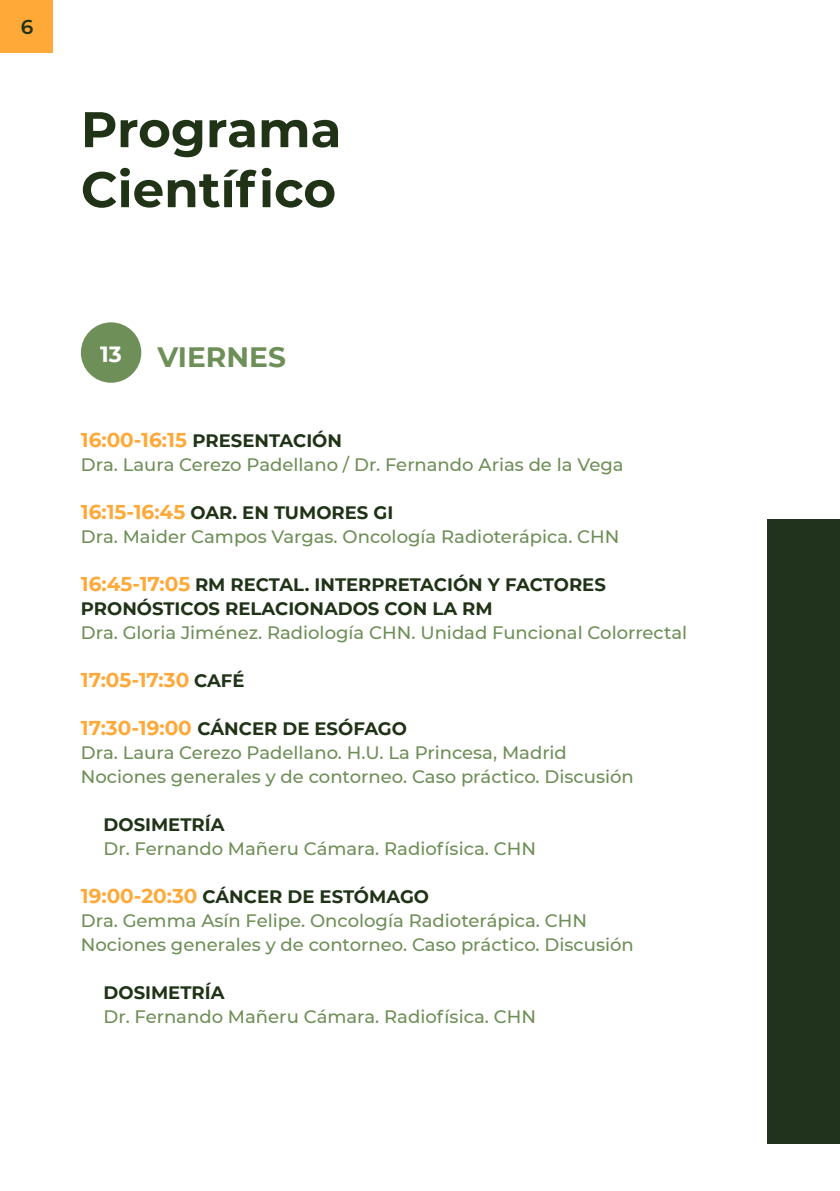
<style>
.page{position:relative;width:840px;height:1191px;background:#fff}
.page>*{position:absolute;margin:0;border:0;box-sizing:border-box;transform-origin:0 0}
.t1{font:700 50px/60px "Montserrat";color:#203317}
.t2{font:700 28px "Montserrat";color:#6e8f57}
.t3{font:700 22px "Montserrat";color:#fff}
.t4{font:700 20px "Montserrat";color:#ffa939}
.t5{font:600 20px "Montserrat";color:#203317}
.t6{font:500 18px/24px "Montserrat";color:#6e8f57}
.t7{font:700 18px/24px "Montserrat";color:#203317}
.s1{font-weight:700;font-size:20px;color:#ffa939}
.s2{font-weight:700;color:#203317}
.s3{font-size:20px;color:#ffa939}
.s4{font-size:18px;color:#203317}
</style>
<div class="page">
<div style="left:0;top:0;width:52px;height:52px;background:#ffa939"></div>
<div style="left:81px;top:322px;width:60px;height:61px;background:#6e8f57;border-radius:50%"></div>
<div style="left:767px;top:519px;width:72px;height:624px;background:#21331c"></div>
<p class="t5" style="left:21px;top:13px;width:14px">6</p>
<h1 class="t1" style="left:81px;top:97px;width:262px">Programa<br>Científico</h1>
<p class="t3" style="left:100px;top:338px;width:23px">13</p>
<h2 class="t2" style="left:157px;top:337px;width:130px">VIERNES</h2>
<p class="t6" style="left:81px;top:428px;width:544px"><span class="s1">16:00-16:15</span> <span class="s2">PRESENTACIÓN<br></span>Dra. Laura Cerezo Padellano / Dr. Fernando Arias de la Vega</p>
<p class="t6" style="left:81px;top:500px;width:540px"><span class="s1">16:15-16:45</span> <span class="s2">OAR. EN TUMORES GI<br></span>Dra. Maider Campos Vargas. Oncología Radioterápica. CHN</p>
<p class="t7" style="left:81px;top:571px;width:526px"><span class="s3">16:45-17:05</span> RM RECTAL. INTERPRETACIÓN Y FACTORES<br>PRONÓSTICOS RELACIONADOS CON LA RM</p>
<p class="t6" style="left:81px;top:620px;width:607px">Dra. Gloria Jiménez. Radiología CHN. Unidad Funcional Colorrectal</p>
<p class="t4" style="left:81px;top:665px;width:165px">17:05-17:30 <span class="s4">CAFÉ</span></p>
<p class="t6" style="left:81px;top:716px;width:554px"><span class="s1">17:30-19:00</span> <span class="s2">CÁNCER DE ESÓFAGO<br></span>Dra. Laura Cerezo Padellano. H.U. La Princesa, Madrid<br>Nociones generales y de contorneo. Caso práctico. Discusión</p>
<p class="t7" style="left:103px;top:811px;width:122px">DOSIMETRÍA</p>
<p class="t6" style="left:103px;top:836px;width:433px">Dr. Fernando Mañeru Cámara. Radiofísica. CHN</p>
<p class="t6" style="left:81px;top:884px;width:554px"><span class="s1">19:00-20:30</span> <span class="s2">CÁNCER DE ESTÓMAGO<br></span>Dra. Gemma Asín Felipe. Oncología Radioterápica. CHN<br>Nociones generales y de contorneo. Caso práctico. Discusión</p>
<p class="t7" style="left:103px;top:979px;width:122px">DOSIMETRÍA</p>
<p class="t6" style="left:103px;top:1004px;width:433px">Dr. Fernando Mañeru Cámara. Radiofísica. CHN</p>
</div>
